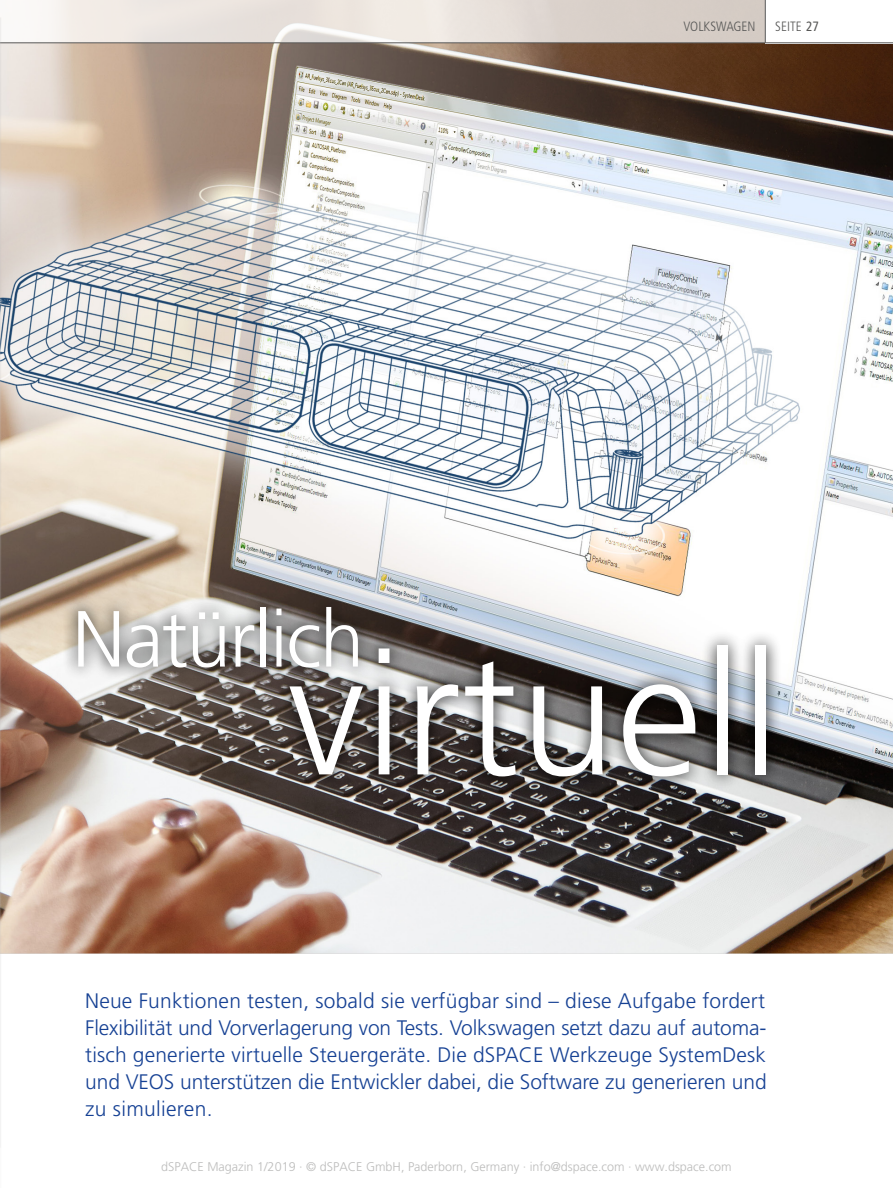
<style>
.page{position:relative;width:893px;height:1188px;background:#fff}
.page>*{position:absolute;margin:0;border:0;box-sizing:border-box;transform-origin:0 0}
.t1{font:300 172.5px "Frutiger LT Pro";letter-spacing:.005em;color:#fff}
.t2{font:300 79.5px "Frutiger LT Pro";letter-spacing:-.02em;color:#fff}
.t3{font:300 21px/27px "Frutiger LT Pro";letter-spacing:-.005em;color:#164194;text-align:justify}
.t4{font:300 condensed 13.5px "Frutiger LT Pro";color:#575756}
.t5{font:300 12.6px "Frutiger LT Pro";color:#90908f}
.s1{font-weight:400}
</style>
<div class="page">
<img style="left:1px;top:44px;width:892px;height:910px">
<svg style="left:1px;top:0;width:764px;height:43px;background:#e4ded8"></svg>
<hr style="left:0;top:43px;width:893px;height:1px;background:#575756">
<hr style="left:765px;top:0;width:1px;height:43px;background:#575756">
<hr style="left:0;top:17px;width:1px;height:1171px;background:#c2c2c2">
<div style="left:62px;top:592px;width:312px;height:91px;background:#000;opacity:.83"></div>
<div style="left:275px;top:630px;width:507px;height:162px;background:#000;opacity:.83"></div>
<p class="t4" style="left:684px;top:18px;width:74px">VOLKSWAGEN</p>
<p class="t4" style="left:775px;top:18px;width:45px">SEITE <span class="s1">27</span></p>
<h2 class="t2" style="left:72px;top:593px;width:294px">Natürlich</h2>
<h1 class="t1" style="left:288px;top:614px;width:494px">virtuell</h1>
<p class="t3" style="left:85px;top:987px;width:683px">Neue Funktionen testen, sobald sie verfügbar sind – diese Aufgabe fordert Flexibilität und Vorverlagerung von Tests. Volkswagen setzt dazu auf automa&shy;tisch generierte virtuelle Steuergeräte. Die dSPACE Werkzeuge SystemDesk und VEOS unterstützen die Entwickler dabei, die Software zu generieren und zu simulieren.</p>
<p class="t5" style="left:161px;top:1160px;width:572px">dSPACE Magazin 1/2019 · © dSPACE GmbH, Paderborn, Germany · info@dspace.com · www.dspace.com</p>
</div>
